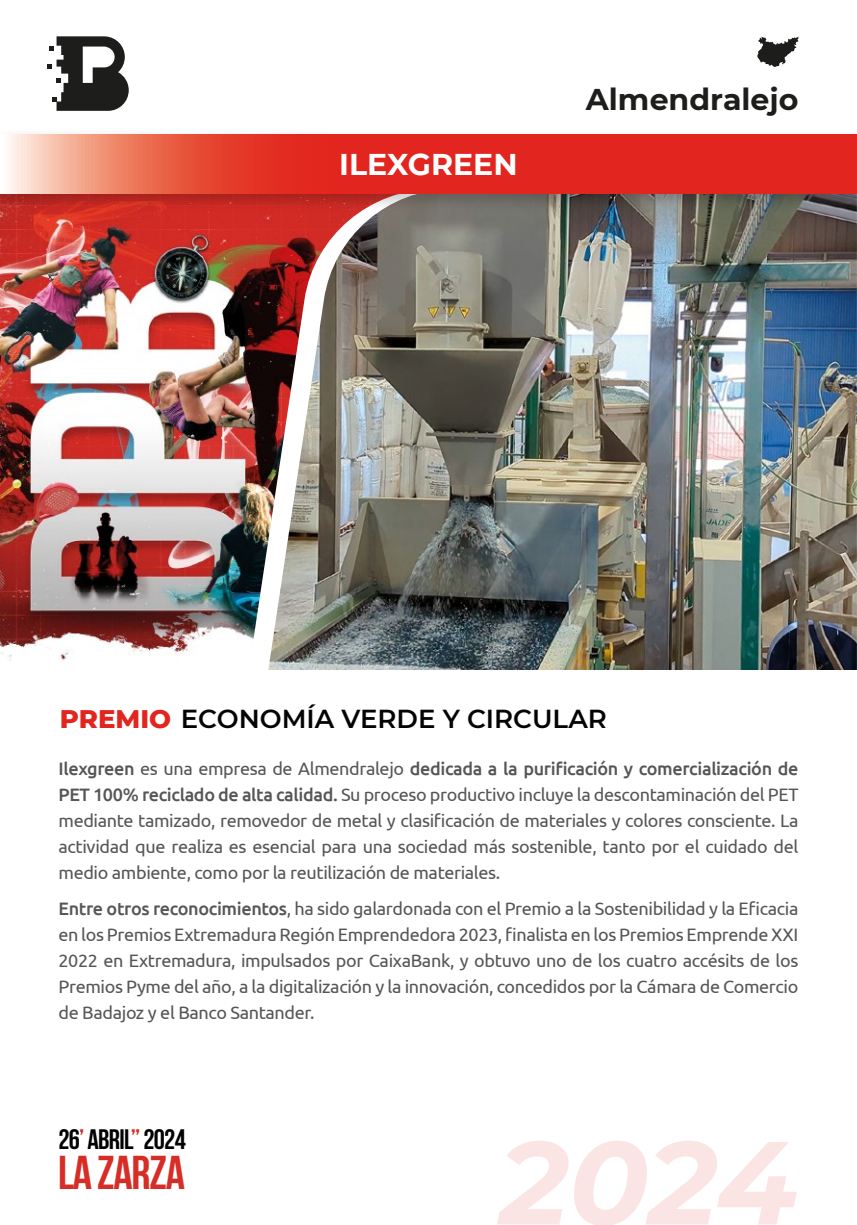
<style>
.page{position:relative;width:857px;height:1225px;background:#fff}
.page>*{position:absolute;margin:0;border:0;box-sizing:border-box;transform-origin:0 0}
.t1{font:700 47.2px "Bebas Neue";letter-spacing:-.025em;color:#d62d27}
.t2{font:700 30px "Montserrat";color:#1d1d1b}
.t3{font:700 30px "Montserrat";color:#fff}
.t4{font:700 28px "Bebas Neue";letter-spacing:-.025em;color:#010101}
.t5{font:600 26px "Montserrat";color:#030405}
.t6{font:18px/26px "Ubuntu";letter-spacing:-.02em;color:#575656;text-align:justify}
.s1{font-weight:800;color:#e2251e}
.s2{font-weight:500}
.s3{color:#d42d27}
.s4{color:#d62d27}
</style>
<div class="page">
<img style="left:0;top:216px;width:239px;height:445px">
<img style="left:239px;top:216px;width:20px;height:423px">
<img style="left:267px;top:216px;width:589px;height:454px">
<img style="left:0;top:193px;width:856px;height:23px">
<svg style="left:7px;top:134px;width:849px;height:59px"></svg>
<svg style="left:757px;top:37px;width:41px;height:30px"></svg>
<svg style="left:47px;top:36px;width:82px;height:75px"></svg>
<svg style="left:497px;top:1141px;width:299px;height:84px"></svg>
<h2 class="t3" style="left:339px;top:143px;width:180px">ILEXGREEN</h2>
<h2 class="t2" style="left:585px;top:78px;width:214px">Almendralejo</h2>
<h3 class="t5" style="left:60px;top:700px;width:548px"><span class="s1">PREMIO</span> ECONOMÍA VERDE Y CIRCULAR</h3>
<p class="t6" style="left:58px;top:754px;width:741px"><span class="s2">Ilexgreen</span> es una empresa de Almendralejo <span class="s2">dedicada a la purificación y comercialización de PET 100% reciclado de alta calidad.</span> Su proceso productivo incluye la descontaminación del PET mediante tamizado, removedor de metal y clasificación de materiales y colores consciente. La actividad que realiza es esencial para una sociedad más sostenible, tanto por el cuidado del medio ambiente, como por la reutilización de materiales.</p>
<p class="t6" style="left:58px;top:894px;width:741px"><span class="s2">Entre otros reconocimientos</span>, ha sido galardonada con el Premio a la Sostenibilidad y la Eficacia en los Premios Extremadura Región Emprendedora 2023, finalista en los Premios Emprende XXI 2022 en Extremadura, impulsados por CaixaBank, y obtuvo uno de los cuatro accésits de los Premios Pyme del año, a la digitalización y la innovación, concedidos por la Cámara de Comercio de Badajoz y el Banco Santander.</p>
<h3 class="t4" style="left:58px;top:1124px;width:129px">26<span class="s3">’</span> ABRIL<span class="s4">’’</span> 2024</h3>
<h1 class="t1" style="left:58px;top:1147px;width:128px">LA ZARZA</h1>
</div>
